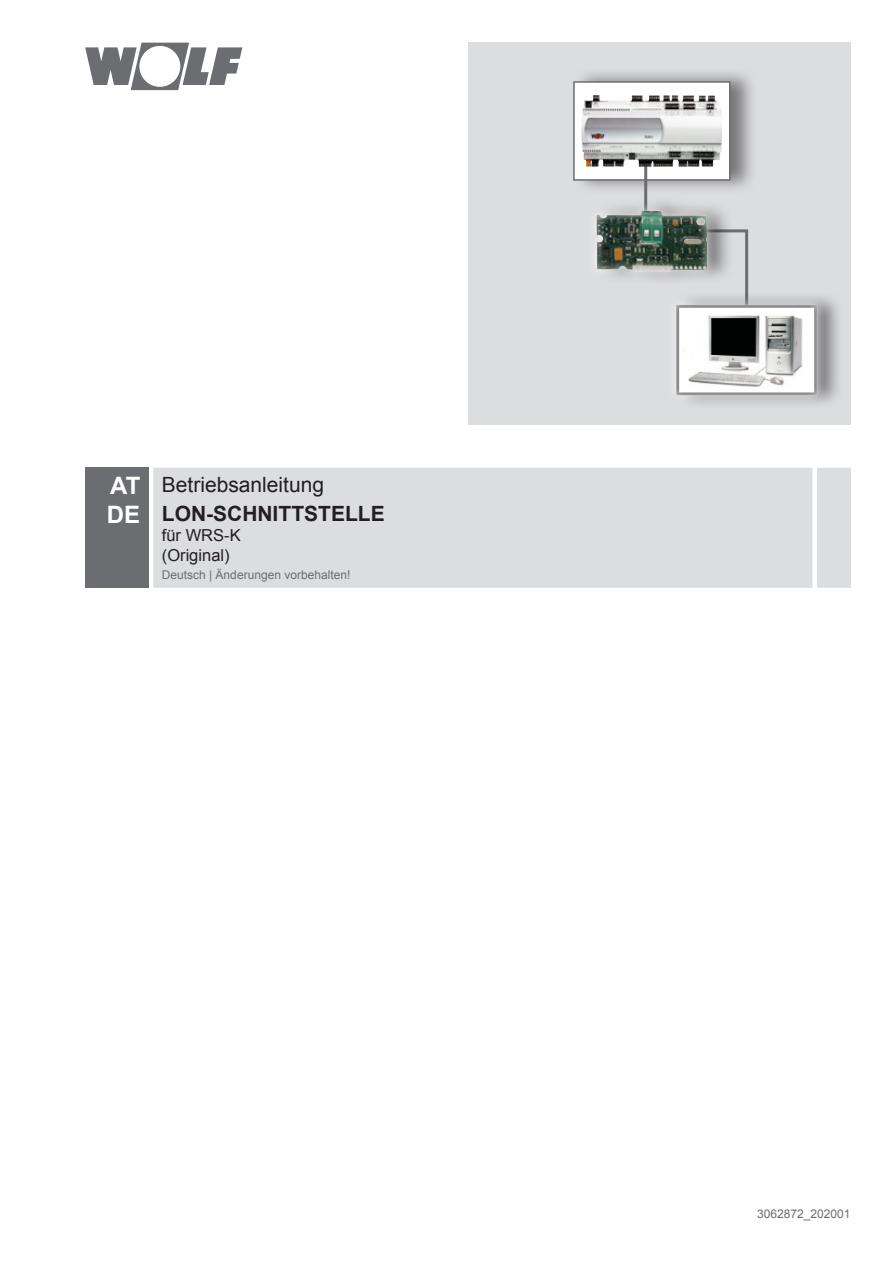
<style>
.page{position:relative;width:893px;height:1263px;background:#fff}
.page>*{position:absolute;margin:0;border:0;box-sizing:border-box;transform-origin:0 0}
.Titel_Laenderkuerzel{font:700 24px "Arial";color:#fff}
.Titel_Produkt01_gros{font:21px "Arial";color:#231f20}
.Titel_Produkt01_gros-2{font:700 21px "Arial";color:#231f20}
.Titel_Produkt02_gros{font:16.5px "Arial";color:#231f20}
.Titel_Sprache{font:12px "Arial";color:#6c6d70}
</style>
<div class="page">
<svg style="left:85px;top:43px;width:157px;height:47px"></svg>
<div style="left:468px;top:43px;width:382px;height:382px;background:#dcdddf"></div>
<div style="left:85px;top:468px;width:64px;height:120px;background:#6c6d70"></div>
<div style="left:153px;top:468px;width:698px;height:120px;background:#dcdddf"></div>
<div style="left:674px;top:290px;width:170px;height:120px;background:#231f20;opacity:.54"></div>
<div style="left:666px;top:295px;width:161px;height:110px;background:#fff;opacity:.75"></div>
<svg style="left:676px;top:229px;width:143px;height:75px"></svg>
<div style="left:676px;top:304px;width:144px;height:92px;background:#fff;opacity:.75"></div>
<div style="left:572px;top:67px;width:185px;height:128px;background:#231f20;opacity:.54"></div>
<svg style="left:573px;top:81px;width:157px;height:100px"></svg>
<hr style="left:644px;top:163px;width:3px;height:77px;background:#6c6d70">
<img style="left:581px;top:95px;width:33px;height:72px">
<div style="left:595px;top:196px;width:139px;height:90px;background:#231f20;opacity:.54"></div>
<div style="left:587px;top:201px;width:130px;height:80px;background:#fff;opacity:.75"></div>
<div style="left:596px;top:207px;width:114px;height:65px;background:#fff;opacity:.75"></div>
<p class="Titel_Laenderkuerzel" style="left:110px;top:469px;width:32px">AT</p>
<p class="Titel_Laenderkuerzel" style="left:107px;top:498px;width:35px">DE</p>
<p class="Titel_Produkt01_gros" style="left:162px;top:470px;width:164px">Betriebsanleitung</p>
<p class="Titel_Produkt01_gros-2" style="left:162px;top:500px;width:224px">LON-SCHNITTSTELLE</p>
<p class="Titel_Produkt02_gros" style="left:162px;top:524px;width:80px">für WRS‑K</p>
<p class="Titel_Produkt02_gros" style="left:162px;top:544px;width:69px">(Original)</p>
<p class="Titel_Sprache" style="left:162px;top:567px;width:190px">Deutsch | Änderungen vorbehalten!</p>
<p class="Titel_Sprache" style="left:757px;top:1205px;width:95px">3062872_202001</p>
</div>
